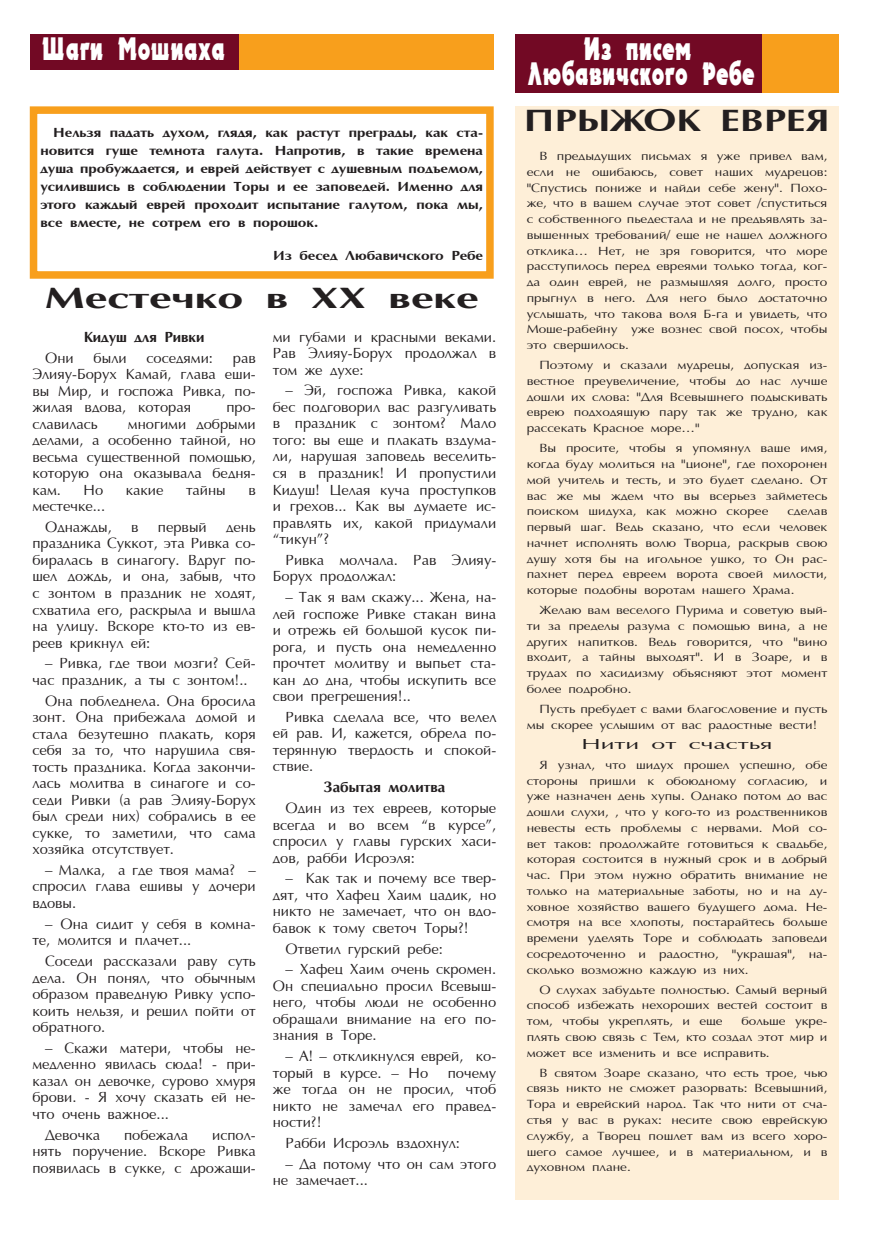
<style>
.page{position:relative;width:881px;height:1234px;background:#fff}
.page>*{position:absolute;margin:0;border:0;box-sizing:border-box;transform-origin:0 0}
.t1{font:31.5px/25.2px "Uk Electron";color:#fff;text-align:center;scale:.67 1}
.t2{font:700 31.5px "AG Optima Cyr";color:#231f20;scale:1.25 1}
.t3{font:700 30px "AG Opt Cyrillic";color:#231f20;scale:1.5 1}
.t4{font:15px/16.5px "AG Opt Cyrillic Normal";color:#231f20;text-align:justify}
.t5{font:700 15px "AG Opt Cyrillic";color:#231f20}
.t6{font:14.85px "AG Opt Cyrillic Normal";color:#231f20;scale:1.67 1}
.t7{font:700 13.5px/18px "AG Optima Cyr";color:#231f20;text-align:justify;scale:1.11 1}
.t8{font:12.15px/15.8px "AG Opt Cyrillic Normal";color:#231f20;text-align:justify;scale:1.11 1}
</style>
<div class="page">
<div style="left:514px;top:34px;width:324px;height:58px;background:#f89f1c"></div>
<div style="left:514px;top:34px;width:247px;height:58px;background:#720924"></div>
<div style="left:30px;top:34px;width:463px;height:35px;background:#f89f1c"></div>
<div style="left:30px;top:34px;width:208px;height:35px;background:#720924"></div>
<div style="left:30px;top:106px;width:463px;height:173px;border:8px solid #f89f1c"></div>
<div style="left:514px;top:106px;width:324px;height:1093px;background:#feefd8"></div>
<h1 class="t1" style="left:43px;top:36px;width:275px">Шаги Мошиаха</h1>
<p class="t7" style="left:53px;top:124px;width:388px">Нельзя падать духом, глядя, как растут преграды, как ста-</p>
<p class="t7" style="left:40px;top:142px;width:400px">новится гуще темнота галута. Напротив, в такие времена душа пробуждается, и еврей действует с душевным подъемом, усилившись в соблюдении Торы и ее заповедей. Именно для этого каждый еврей проходит испытание галутом, пока мы, все вместе, не сотрем его в порошок.</p>
<p class="t7" style="left:273px;top:247px;width:190px">Из бесед Любавичского Ребе</p>
<h2 class="t3" style="left:45px;top:281px;width:290px">Местечко в ХХ веке</h2>
<p class="t5" style="left:84px;top:328px;width:122px">Кидуш для Ривки</p>
<p class="t4" style="left:45px;top:350px;width:30px">Они</p>
<p class="t4" style="left:94px;top:350px;width:34px">были</p>
<p class="t4" style="left:146px;top:350px;width:68px">соседями:</p>
<p class="t4" style="left:32px;top:350px;width:225px;text-indent:200px">рав Элияу-Борух Камай, глава еши&shy;вы Мир, и госпожа Ривка, по&shy;жилая вдова, которая</p>
<p class="t4" style="left:226px;top:399px;width:31px">про-</p>
<p class="t4" style="left:32px;top:416px;width:225px;text-indent:96px">многими добрыми делами, а особенно тайной, но весьма существенной помощью, которую она оказывала бедня&shy;кам.</p>
<p class="t4" style="left:32px;top:416px;width:67px">славилась</p>
<p class="t4" style="left:83px;top:482px;width:21px">Но</p>
<p class="t4" style="left:126px;top:482px;width:39px">какие</p>
<p class="t4" style="left:186px;top:482px;width:41px">тайны</p>
<p class="t4" style="left:248px;top:482px;width:9px">в</p>
<p class="t4" style="left:45px;top:496px;width:68px;line-height:20.7px;text-indent:-13px">местечке...<br>Однажды,</p>
<p class="t4" style="left:131px;top:519px;width:9px">в</p>
<p class="t4" style="left:158px;top:519px;width:50px">первый</p>
<p class="t4" style="left:32px;top:519px;width:225px;text-indent:194px">день праздника Суккот, эта Ривка со&shy;биралась в синагогу. Вдруг по&shy;шел дождь, и она, забыв, что с зонтом в праздник не ходят, схватила его, раскрыла и вышла на улицу. Вскоре кто-то из ев&shy;реев крикнул ей:</p>
<p class="t4" style="left:32px;top:655px;width:225px;text-indent:13px">– Ривка, где твои мозги? Сей&shy;час праздник, а ты с зонтом!..</p>
<p class="t4" style="left:32px;top:692px;width:225px;text-indent:13px">Она побледнела. Она бросила зонт. Она прибежала домой и стала безутешно плакать, коря себя за то, что нарушила свя&shy;тость праздника. Когда закончи&shy;лась молитва в синагоге и со&shy;седи Ривки (а рав Элияу-Борух был среди них) собрались в ее сукке, то заметили, что сама хозяйка отсутствует.</p>
<p class="t4" style="left:32px;top:862px;width:225px;text-indent:13px">– Малка, а где твоя мама? – спросил глава ешивы у дочери вдовы.</p>
<p class="t4" style="left:32px;top:915px;width:225px;text-indent:13px">– Она сидит у себя в комна&shy;те, молится и плачет...</p>
<p class="t4" style="left:32px;top:953px;width:225px;text-indent:13px">Соседи рассказали раву суть дела. Он понял, что обычным образом праведную Ривку успо&shy;коить нельзя, и решил пойти от обратного.</p>
<p class="t4" style="left:32px;top:1039px;width:225px;text-indent:13px">– Скажи матери, чтобы не&shy;медленно явилась сюда! - при&shy;казал он девочке, сурово хмуря брови. - Я хочу сказать ей не&shy;что очень важное...</p>
<p class="t4" style="left:45px;top:1126px;width:57px">Девочка</p>
<p class="t4" style="left:124px;top:1126px;width:66px">побежала</p>
<p class="t4" style="left:32px;top:1126px;width:225px;text-indent:180px">испол&shy;нять поручение. Вскоре Ривка появилась в сукке, с дрожащи-</p>
<p class="t4" style="left:273px;top:329px;width:225px">ми губами и красными веками.<br>Рав Элияу-Борух продолжал в том же духе:</p>
<p class="t4" style="left:273px;top:383px;width:225px;text-indent:13px">– Эй, госпожа Ривка, какой бес подговорил вас разгуливать в праздник с зонтом? Мало того: вы еще и плакать вздума&shy;ли, нарушая заповедь веселить&shy;ся в праздник! И пропустили Кидуш! Целая куча проступков и грехов... Как вы думаете ис&shy;правлять их, какой придумали “тикун”?</p>
<p class="t4" style="left:273px;top:552px;width:225px;text-indent:13px">Ривка молчала. Рав Элияу-<br>Борух продолжал:</p>
<p class="t4" style="left:273px;top:589px;width:225px;text-indent:13px">– Так я вам скажу... Жена, на&shy;лей госпоже Ривке стакан вина и отрежь ей большой кусок пи&shy;рога, и пусть она немедленно прочтет молитву и выпьет ста&shy;кан до дна, чтобы искупить все свои прегрешения!..</p>
<p class="t4" style="left:273px;top:709px;width:225px;text-indent:13px">Ривка сделала все, что велел ей рав. И, кажется, обрела по&shy;терянную твердость и спокой&shy;ствие.</p>
<p class="t5" style="left:323px;top:778px;width:123px">Забытая молитва</p>
<p class="t4" style="left:273px;top:800px;width:225px;text-indent:13px">Один из тех евреев, которые всегда и во всем “в курсе”, спросил у главы гурских хаси&shy;дов, рабби Исроэля:</p>
<p class="t4" style="left:273px;top:870px;width:225px;text-indent:13px">– Как так и почему все твер&shy;дят, что Хафец Хаим цадик, но никто не замечает, что он вдо&shy;бавок к тому светоч Торы?!</p>
<p class="t4" style="left:285px;top:940px;width:159px">Ответил гурский ребе:</p>
<p class="t4" style="left:273px;top:961px;width:225px;text-indent:13px">– Хафец Хаим очень скромен.<br>Он специально просил Всевыш&shy;него, чтобы люди не особенно обращали внимание на его по&shy;знания в Торе.</p>
<p class="t4" style="left:273px;top:1048px;width:225px;text-indent:13px">– А! – откликнулся еврей, ко&shy;торый в курсе. – Но</p>
<p class="t4" style="left:273px;top:1064px;width:225px;text-indent:175px">почему же тогда он не просил, чтоб никто не замечал его правед&shy;ности?!</p>
<p class="t4" style="left:285px;top:1135px;width:176px">Рабби Исроэль вздохнул:</p>
<p class="t4" style="left:273px;top:1155px;width:225px;text-indent:13px">– Да потому что он сам этого не замечает...</p>
<h1 class="t1" style="left:527px;top:36px;width:341px">Из писем<br>Любавичского Ребе</h1>
<h1 class="t2" style="left:523px;top:103px;width:246px">ПРЫЖОК ЕВРЕЯ</h1>
<p class="t8" style="left:526px;top:149px;width:272px;text-indent:13px">В предыдущих письмах я уже привел вам, если не ошибаюсь, совет наших мудрецов: "Спустись пониже и найди себе жену". Похо&shy;же, что в вашем случае этот совет /спуститься с собственного пьедестала и не предъявлять за&shy;вышенных требований/ еще не нашел должного отклика… Нет, не зря говорится, что море расступилось перед евреями только тогда, ког&shy;да один еврей, не размышляя долго, просто прыгнул в него. Для него было достаточно услышать, что такова воля Б-га и увидеть, что Моше-рабейну уже вознес свой посох, чтобы это свершилось.</p>
<p class="t8" style="left:526px;top:358px;width:272px;text-indent:13px">Поэтому и сказали мудрецы, допуская из&shy;вестное преувеличение, чтобы до нас лучше дошли их слова: "Для Всевышнего подыскивать еврею подходящую пару так же трудно, как рассекать Красное море…"</p>
<p class="t8" style="left:526px;top:440px;width:272px;text-indent:13px">Вы просите, чтобы я упомянул ваше имя, когда буду молиться на "ционе", где похоронен мой учитель и тесть, и это будет сделано. От вас же мы ждем что вы всерьез займетесь поиском шидуха, как можно скорее</p>
<p class="t8" style="left:526px;top:503px;width:272px;text-indent:260px">сделав первый шаг. Ведь сказано, что если человек начнет исполнять волю Творца, раскрыв свою душу хотя бы на игольное ушко, то Он рас&shy;пахнет перед евреем ворота своей милости, которые подобны воротам нашего Храма.</p>
<p class="t8" style="left:526px;top:602px;width:272px;text-indent:13px">Желаю вам веселого Пурима и советую вый&shy;ти за пределы разума с помощью вина, а не других напитков. Ведь говорится, что "вино входит, а тайны выходят". И в Зоаре, и в трудах по хасидизму объясняют этот момент более подробно.</p>
<p class="t8" style="left:526px;top:701px;width:272px;text-indent:13px">Пусть пребудет с вами благословение и пусть мы скорее услышим от вас радостные вести!</p>
<p class="t6" style="left:581px;top:736px;width:116px">Нити от счастья</p>
<p class="t8" style="left:526px;top:757px;width:272px;text-indent:13px">Я узнал, что шидух прошел успешно, обе стороны пришли к обоюдному согласию, и уже назначен день хупы. Однако потом до вас дошли слухи, , что у кого-то из родственников невесты есть проблемы с нервами. Мой со&shy;вет таков: продолжайте готовиться к свадьбе, которая состоится в нужный срок и в добрый час. При этом нужно обратить внимание не только на материальные заботы, но и на ду&shy;ховное хозяйство вашего будущего дома. Не&shy;смотря на все хлопоты, постарайтесь больше времени уделять Торе и соблюдать заповеди сосредоточенно и радостно, "украшая", на&shy;сколько возможно каждую из них.</p>
<p class="t8" style="left:526px;top:982px;width:272px;text-indent:13px">О слухах забудьте полностью. Самый верный способ избежать нехороших вестей состоит в том, чтобы укреплять, и еще</p>
<p class="t8" style="left:526px;top:1013px;width:272px;text-indent:215px">больше укре&shy;плять свою связь с Тем, кто создал этот мир и может все изменить и все исправить.</p>
<p class="t8" style="left:526px;top:1064px;width:272px;text-indent:13px">В святом Зоаре сказано, что есть трое, чью связь никто не сможет разорвать: Всевышний, Тора и еврейский народ. Так что нити от сча&shy;стья у вас в руках: несите свою еврейскую службу, а Творец пошлет вам из всего хоро&shy;шего самое лучшее, и в материальном, и в духовном плане.</p>
</div>
